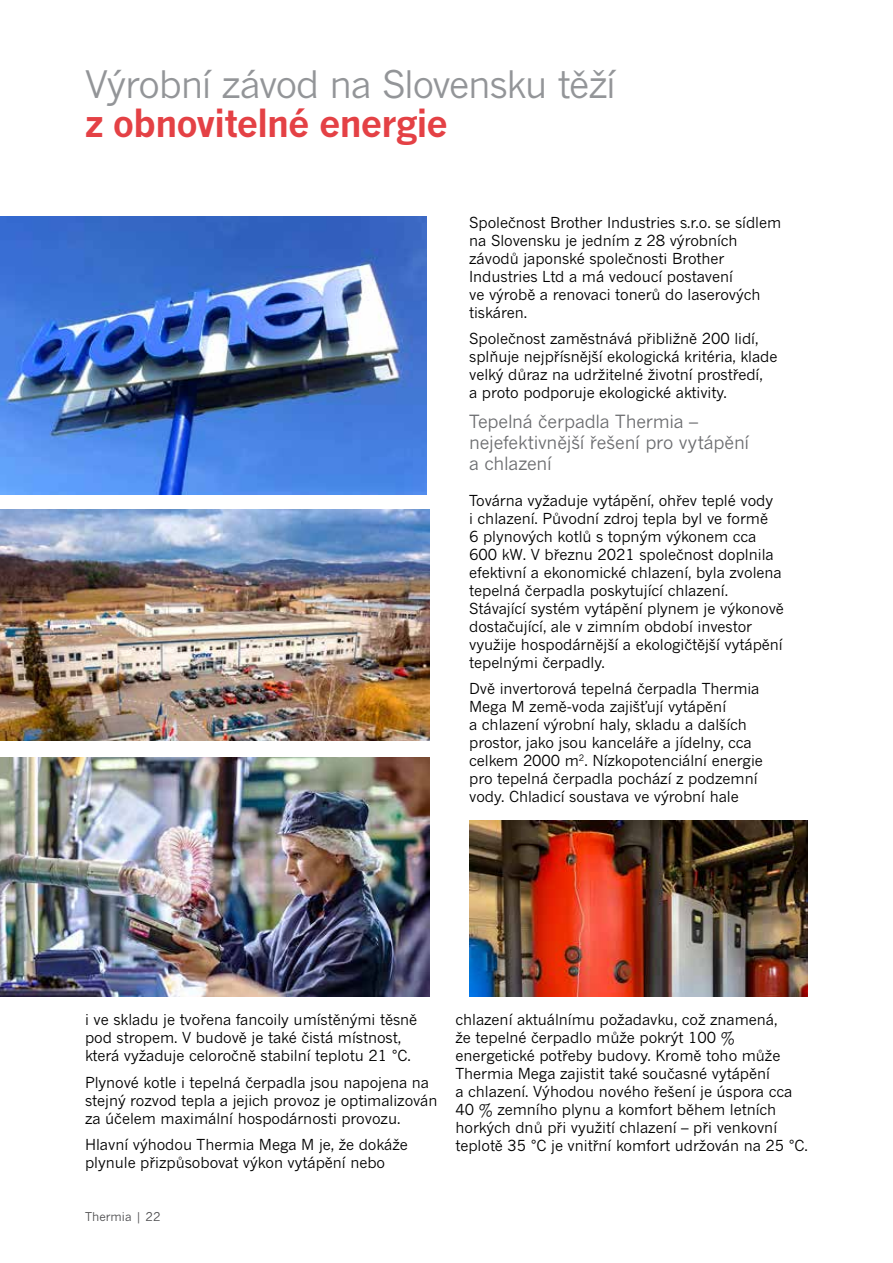
<style>
.page{position:relative;width:893px;height:1263px;background:#fff}
.page>*{position:absolute;margin:0;border:0;box-sizing:border-box;transform-origin:0 0}
.t1{font:37.5px "News Gothic MT Pro";letter-spacing:-.035em;color:#939598}
.t2{font:700 37.5px "News Gothic MT Pro";letter-spacing:-.03em;color:#e44145}
.t3{font:18px/21px "News Gothic MT Pro";letter-spacing:-.015em;color:#6d6e71}
.t4{font:15px/18px "News Gothic MT Pro";letter-spacing:-.005em;color:#000}
.t5{font:12px "News Gothic MT Pro";color:#4d4d4f}
</style>
<div class="page">
<img style="left:0;top:216px;width:426px;height:278px">
<img style="left:0;top:509px;width:429px;height:231px">
<img style="left:0;top:757px;width:429px;height:239px">
<img style="left:469px;top:821px;width:339px;height:175px">
<h1 class="t1" style="left:85px;top:62px;width:532px">Výrobní závod na Slovensku těží</h1>
<h1 class="t2" style="left:85px;top:101px;width:364px">z obnovitelné energie</h1>
<p class="t4" style="left:469px;top:213px;width:314px">Společnost Brother Industries s.r.o. se sídlem na Slovensku je jedním z 28 výrobních závodů japonské společnosti Brother Industries Ltd a má vedoucí postavení<br>ve výrobě a renovaci tonerů do laserových tiskáren.</p>
<p class="t4" style="left:469px;top:329px;width:310px">Společnost zaměstnává přibližně 200 lidí, splňuje nejpřísnější ekologická kritéria, klade velký důraz na udržitelné životní prostředí,<br>a proto podporuje ekologické aktivity.</p>
<p class="t3" style="left:469px;top:410px;width:282px">Tepelná čerpadla Thermia – nejefektivnější řešení pro vytápění a chlazení</p>
<p class="t4" style="left:469px;top:491px;width:316px">Továrna vyžaduje vytápění, ohřev teplé vody<br>i chlazení. Původní zdroj tepla byl ve formě<br>6 plynových kotlů s topným výkonem cca 600 kW. V březnu 2021 společnost doplnila efektivní a ekonomické chlazení, byla zvolena tepelná čerpadla poskytující chlazení.<br>Stávající systém vytápění plynem je výkonově dostačující, ale v zimním období investor využije hospodárnější a ekologičtější vytápění tepelnými čerpadly.</p>
<p class="t4" style="left:469px;top:679px;width:295px">Dvě invertorová tepelná čerpadla Thermia Mega M země-voda zajišťují vytápění<br>a chlazení výrobní haly, skladu a dalších prostor, jako jsou kanceláře a jídelny, cca celkem 2000 m<sup>2</sup>. Nízkopotenciální energie pro tepelná čerpadla pochází z podzemní vody. Chladicí soustava ve výrobní hale</p>
<p class="t4" style="left:85px;top:1011px;width:334px">i ve skladu je tvořena fancoily umístěnými těsně pod stropem. V budově je také čistá místnost, která vyžaduje celoročně stabilní teplotu 21 °C.</p>
<p class="t4" style="left:85px;top:1073px;width:354px">Plynové kotle i tepelná čerpadla jsou napojena na stejný rozvod tepla a jejich provoz je optimalizován za účelem maximální hospodárnosti provozu.</p>
<p class="t4" style="left:85px;top:1136px;width:324px">Hlavní výhodou Thermia Mega M je, že dokáže plynule přizpůsobovat výkon vytápění nebo</p>
<p class="t5" style="left:85px;top:1210px;width:77px">Thermia | 22</p>
<p class="t4" style="left:455px;top:1011px;width:354px">chlazení aktuálnímu požadavku, což znamená,<br>že tepelné čerpadlo může pokrýt 100 % energetické potřeby budovy. Kromě toho může Thermia Mega zajistit také současné vytápění<br>a chlazení. Výhodou nového řešení je úspora cca 40 % zemního plynu a komfort během letních horkých dnů při využití chlazení – při venkovní teplotě 35 °C je vnitřní komfort udržován na 25 °C.</p>
</div>
